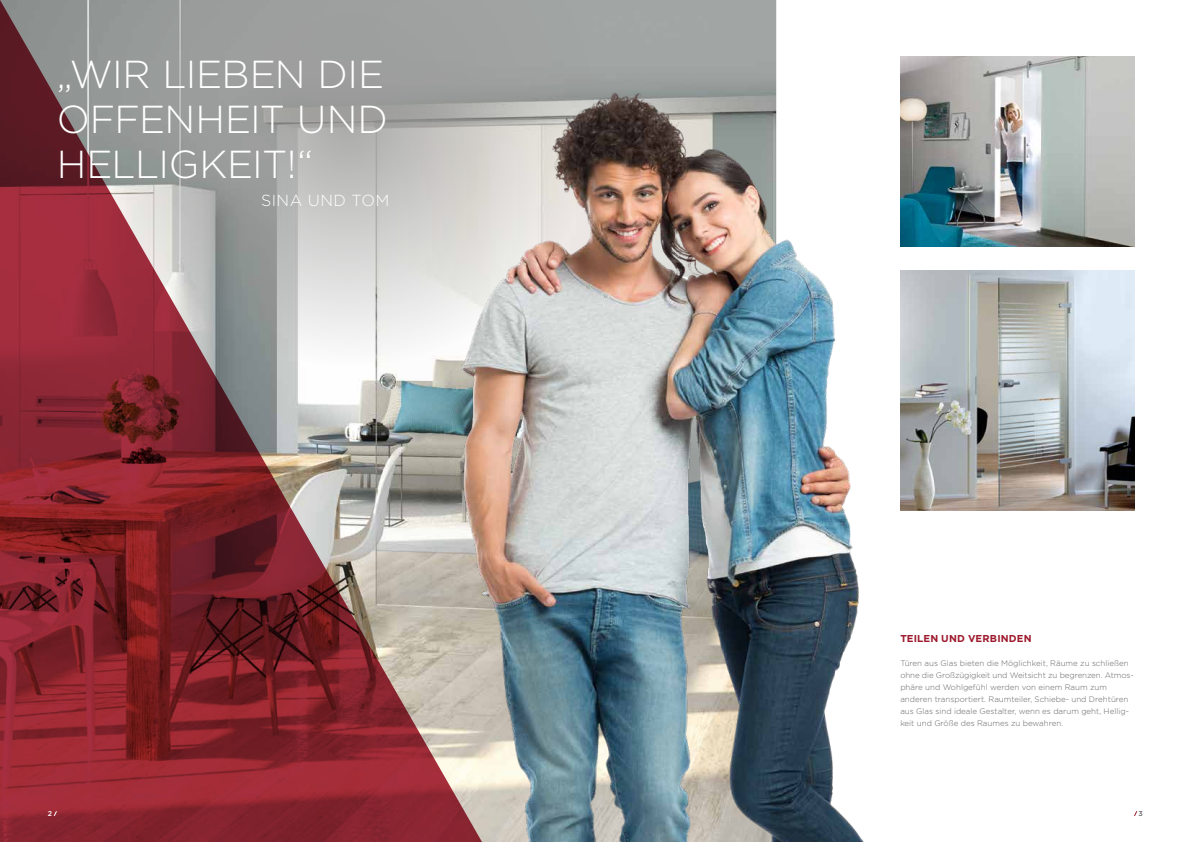
<style>
.page{position:relative;width:1191px;height:842px;background:#fff}
.page>*{position:absolute;margin:0;border:0;box-sizing:border-box;transform-origin:0 0}
.t1{font:300 39px/45px "Gotham";letter-spacing:-.015em;color:#fff;text-align:justify}
.t2{font:300 16px "Gotham";letter-spacing:.025em;color:#fff}
.t3{font:700 10px "Gotham";letter-spacing:.02em;color:#9d182c}
.t4{font:300 8px/12px "Gotham";color:#646363}
.t5{font:500 7px "Gotham";color:#fff}
.t6{font:500 7px "Gotham";color:#646363}
</style>
<div class="page">
<img style="left:1017px;top:270px;width:117px;height:240px">
<svg style="left:0;top:0;width:309px;height:842px;background:#852e37"></svg>
<img style="left:1017px;top:57px;width:117px;height:189px">
<svg style="left:101px;top:0;width:494px;height:366px;background:#a19697"></svg>
<img style="left:309px;top:30px;width:708px;height:812px">
<svg style="left:54px;top:811px;width:3px;height:5px"></svg>
<h1 class="t1" style="left:57px;top:51px;width:333px">„WIR LIEBEN DIE OFFENHEIT UND HELLIGKEIT!“</h1>
<h2 class="t2" style="left:261px;top:190px;width:130px">SINA UND TOM</h2>
<p class="t3" style="left:900px;top:633px;width:133px">TEILEN UND VERBINDEN</p>
<p class="t4" style="left:900px;top:657px;width:235px">Türen aus Glas bieten die Möglichkeit, Räume zu schließen ohne die Großzügigkeit und Weitsicht zu begrenzen. Atmos&shy;phäre und Wohlgefühl werden von einem Raum zum anderen transportiert. Raumteiler, Schiebe- und Drehtüren aus Glas sind ideale Gestalter, wenn es darum geht, Hellig&shy;keit und Größe des Raumes zu bewahren.</p>
<p class="t5" style="left:48px;top:809px;width:6px">2</p>
<p class="t6" style="left:1138px;top:809px;width:6px">3</p>
</div>
